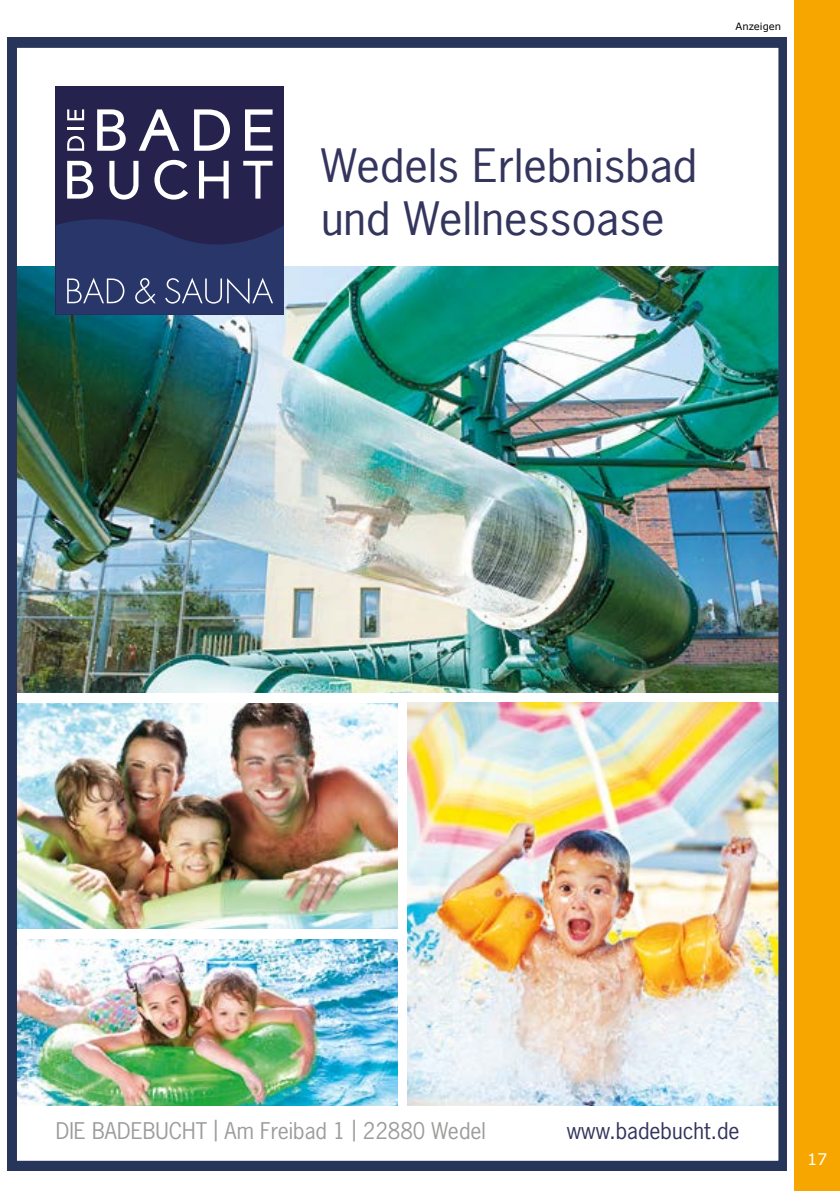
<style>
.page{position:relative;width:840px;height:1191px;background:#fff}
.page>*{position:absolute;margin:0;border:0;box-sizing:border-box;transform-origin:0 0}
.t1{font:43.4px/52.8px "News Gothic Std";color:#33355d;scale:1.06 1}
.t2{font:21.6px "News Gothic Std";color:#9d9d9c}
.t3{font:21.6px "News Gothic Std";color:#33355d}
.t4{font:16px "Verdana";color:#fff}
.t5{font:10px "Verdana";color:#000}
</style>
<div class="page">
<div style="left:794px;top:0;width:45px;height:1191px;background:#f7a600"></div>
<img style="left:8px;top:38px;width:778px;height:1132px">
<svg style="left:8px;top:38px;width:7px;height:8px"></svg>
<p class="t5" style="left:735px;top:20px;width:47px">Anzeigen</p>
<h1 class="t1" style="left:321px;top:139px;width:356px">Wedels Erlebnisbad und Wellnessoase</h1>
<p class="t2" style="left:56px;top:1116px;width:431px">DIE BADEBUCHT | Am Freibad 1 | 22880 Wedel</p>
<p class="t3" style="left:566px;top:1116px;width:174px">www.badebucht.de</p>
<p class="t4" style="left:806px;top:1149px;width:22px">17</p>
</div>
